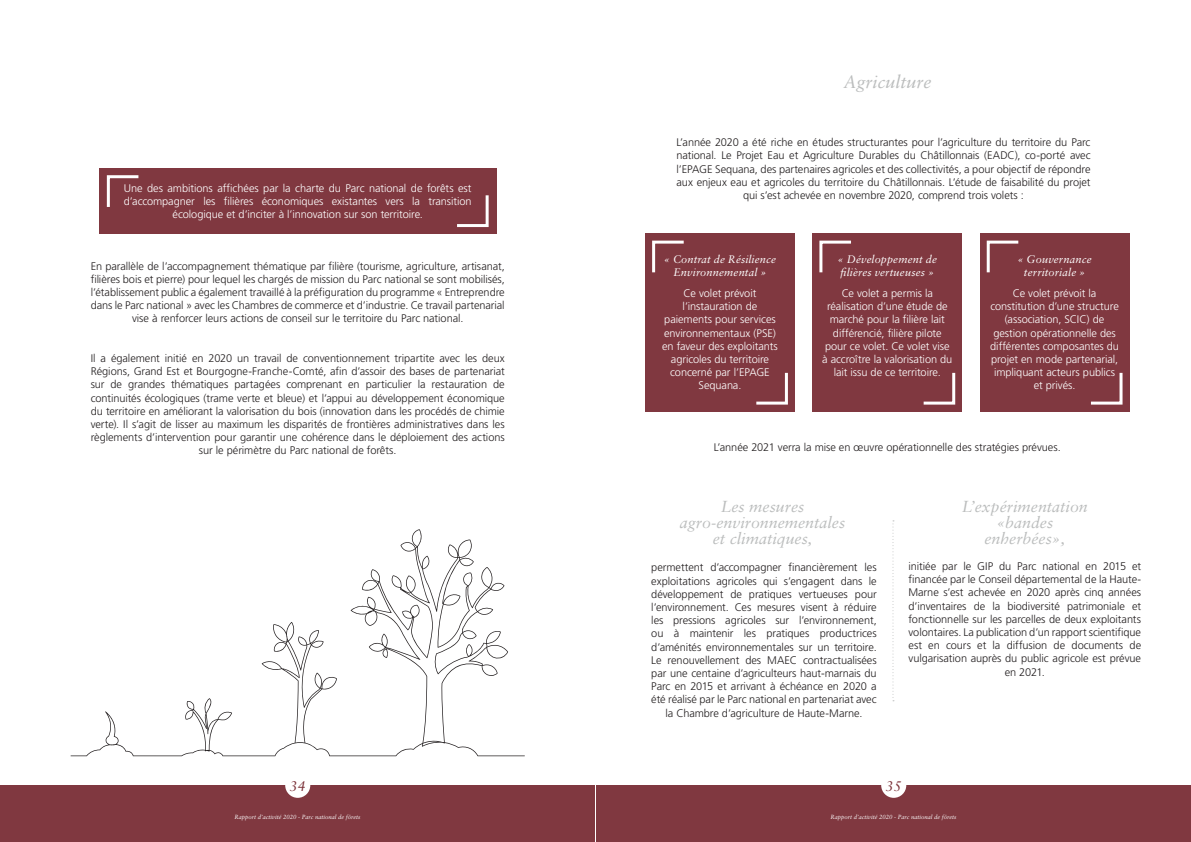
<style>
.page{position:relative;width:1191px;height:842px;background:#fff}
.page>*{position:absolute;margin:0;border:0;box-sizing:border-box;transform-origin:0 0}
.t1{font:italic 18px "Sabon LT Pro";color:#bbbdbd}
.t2{font:italic 16px/16px "Sabon LT Pro";color:#bbbdbd;text-align:center}
.t3{font:italic 14px "Sabon LT Pro";color:#7a2f36}
.t4{font:11px/13.2px "Frutiger LT 45 Lt";letter-spacing:-.005em;color:#231f20;text-align:center}
.t5{font:11px/13.2px "Frutiger LT 45 Lt";letter-spacing:-.005em;color:#fff;text-align:center}
.t6{font:italic 11px/13.2px "Sabon LT Pro";letter-spacing:.015em;color:#fff;text-align:center}
.t7{font:italic 6px "Sabon LT Pro";color:#fff}
</style>
<div class="page">
<div style="left:0;top:785px;width:595px;height:57px;background:#803840"></div>
<div style="left:596px;top:785px;width:595px;height:57px;background:#803840"></div>
<div style="left:285px;top:773px;width:25px;height:25px;background:#fff;border-radius:50%"></div>
<div style="left:881px;top:773px;width:25px;height:25px;background:#fff;border-radius:50%"></div>
<div style="left:99px;top:169px;width:398px;height:65px;background:#803840"></div>
<svg style="left:106px;top:175px;width:33px;height:32px"></svg>
<svg style="left:457px;top:195px;width:32px;height:32px"></svg>
<svg style="left:71px;top:529px;width:454px;height:227px"></svg>
<div style="left:645px;top:233px;width:149px;height:179px;background:#803840"></div>
<svg style="left:652px;top:240px;width:32px;height:33px"></svg>
<svg style="left:756px;top:372px;width:32px;height:33px"></svg>
<div style="left:812px;top:233px;width:150px;height:179px;background:#803840"></div>
<svg style="left:819px;top:240px;width:32px;height:33px"></svg>
<svg style="left:923px;top:372px;width:33px;height:33px"></svg>
<div style="left:980px;top:233px;width:149px;height:179px;background:#803840"></div>
<svg style="left:986px;top:240px;width:33px;height:33px"></svg>
<svg style="left:1091px;top:372px;width:32px;height:33px"></svg>
<svg style="left:892px;top:520px;width:2px;height:181px"></svg>
<p class="t5" style="left:124px;top:181px;width:349px">Une des ambitions affichées par la charte du Parc national de forêts est d’accompagner les filières économiques existantes vers la transition écologique et d’inciter à l’innovation sur son territoire.</p>
<p class="t4" style="left:91px;top:259px;width:415px">En parallèle de l’accompagnement thématique par filière (tourisme, agriculture, artisanat, filières bois et pierre) pour lequel les chargés de mission du Parc national se sont mobilisés, l’établissement public a également travaillé à la préfiguration du programme « Entreprendre dans le Parc national » avec les Chambres de commerce et d’industrie. Ce travail partenarial vise à renforcer leurs actions de conseil sur le territoire du Parc national.</p>
<p class="t4" style="left:91px;top:352px;width:415px">Il a également initié en 2020 un travail de conventionnement tripartite avec les deux Régions, Grand Est et Bourgogne-Franche-Comté, afin d’assoir des bases de partenariat sur de grandes thématiques partagées comprenant en particulier la restauration de continuités écologiques (trame verte et bleue) et l’appui au développement économique du territoire en améliorant la valorisation du bois (innovation dans les procédés de chimie verte). Il s’agit de lisser au maximum les disparités de frontières administratives dans les règlements d’intervention pour garantir une cohérence dans le déploiement des actions sur le périmètre du Parc national de forêts.</p>
<h1 class="t1" style="left:843px;top:71px;width:90px">Agriculture</h1>
<p class="t4" style="left:676px;top:136px;width:415px">L’année 2020 a été riche en études structurantes pour l’agriculture du territoire du Parc national. Le Projet Eau et Agriculture Durables du Châtillonnais (EADC), co-porté avec l’EPAGE Sequana, des partenaires agricoles et des collectivités, a pour objectif de répondre aux enjeux eau et agricoles du territoire du Châtillonnais. L’étude de faisabilité du projet qui s’est achevée en novembre 2020, comprend trois volets :</p>
<p class="t6" style="left:664px;top:252px;width:114px">« Contrat de Résilience<br>Environnemental »</p>
<p class="t5" style="left:662px;top:287px;width:117px">Ce volet prévoit l’instauration de paiements pour services environnementaux (PSE) en faveur des exploitants agricoles du territoire concerné par l’EPAGE<br>Sequana.</p>
<p class="t6" style="left:837px;top:252px;width:101px;text-align:left">« Développement de filières vertueuses »</p>
<p class="t5" style="left:822px;top:287px;width:132px">Ce volet a permis la réalisation d’une étude de marché pour la filière lait différencié, filière pilote pour ce volet. Ce volet vise à accroître la valorisation du lait issu de ce territoire.</p>
<p class="t6" style="left:1017px;top:252px;width:76px">« Gouvernance territoriale »</p>
<p class="t5" style="left:990px;top:287px;width:130px">Ce volet prévoit la constitution d’une structure (association, SCIC) de gestion opérationnelle des différentes composantes du projet en mode partenarial, impliquant acteurs publics et privés.</p>
<p class="t4" style="left:714px;top:441px;width:348px">L’année 2021 verra la mise en œuvre opérationnelle des stratégies prévues.</p>
<h2 class="t2" style="left:680px;top:498px;width:167px">Les mesures agro-environnementales et climatiques,</h2>
<p class="t4" style="left:651px;top:561px;width:227px">permettent d’accompagner financièrement les exploitations agricoles qui s’engagent dans le développement de pratiques vertueuses pour l’environnement. Ces mesures visent à réduire les pressions agricoles sur l’environnement, ou à maintenir les pratiques productrices d’aménités environnementales sur un territoire.<br>Le renouvellement des MAEC contractualisées par une centaine d’agriculteurs haut-marnais du Parc en 2015 et arrivant à échéance en 2020 a été réalisé par le Parc national en partenariat avec la Chambre d’agriculture de Haute-Marne.</p>
<h2 class="t2" style="left:961px;top:498px;width:127px">L’expérimentation «bandes enherbées»,</h2>
<p class="t4" style="left:908px;top:560px;width:234px">initiée par le GIP du Parc national en 2015 et financée par le Conseil départemental de la Haute-Marne s’est achevée en 2020 après cinq années d’inventaires de la biodiversité patrimoniale et fonctionnelle sur les parcelles de deux exploitants volontaires. La publication d’un rapport scientifique est en cours et la diffusion de documents de vulgarisation auprès du public agricole est prévue en 2021.</p>
<p class="t3" style="left:290px;top:777px;width:17px">34</p>
<p class="t3" style="left:886px;top:777px;width:17px">35</p>
<p class="t7" style="left:234px;top:813px;width:128px">Rapport d’activité 2020 - Parc national de fôrets</p>
<p class="t7" style="left:830px;top:813px;width:128px">Rapport d’activité 2020 - Parc national de fôrets</p>
</div>
